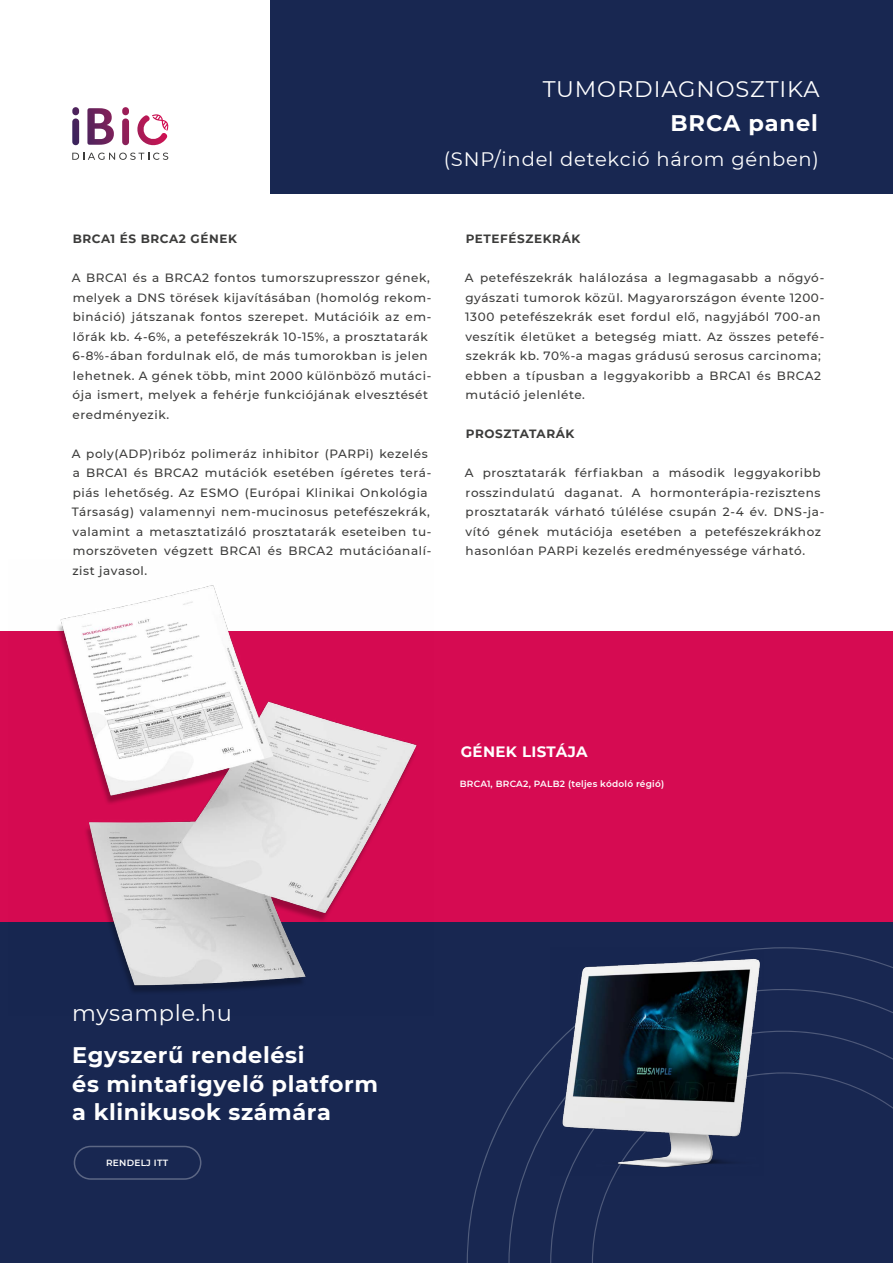
<style>
.page{position:relative;width:893px;height:1263px;background:#fff}
.page>*{position:absolute;margin:0;border:0;box-sizing:border-box;transform-origin:0 0}
.t1{font:700 22.5px/28.5px "Montserrat";letter-spacing:.025em;color:#fff}
.t2{font:22.5px "Montserrat";letter-spacing:.04em;color:#fff}
.t3{font:19.5px "Montserrat";letter-spacing:.04em;color:#fff}
.t4{font:700 15px "Montserrat";letter-spacing:.025em;color:#fff}
.t5{font:500 12px/19.5px "Montserrat";letter-spacing:.05em;color:#3c3c3b}
.t6{font:700 12px "Montserrat";letter-spacing:.05em;color:#3c3c3b}
.t7{font:600 9px "Montserrat";letter-spacing:.025em;color:#fff}
</style>
<div class="page">
<div style="left:0;top:631px;width:893px;height:632px;background:#d60b52"></div>
<div style="left:0;top:923px;width:893px;height:340px;background:#182751"></div>
<div style="left:270px;top:0;width:623px;height:193px;background:#182751"></div>
<svg style="left:137px;top:114px;width:32px;height:32px"></svg>
<svg style="left:87px;top:108px;width:27px;height:37px"></svg>
<svg style="left:122px;top:107px;width:7px;height:38px"></svg>
<svg style="left:72px;top:107px;width:7px;height:38px"></svg>
<svg style="left:72px;top:153px;width:96px;height:7px"></svg>
<svg style="left:508px;top:989px;width:385px;height:274px"></svg>
<svg style="left:550px;top:1024px;width:343px;height:239px"></svg>
<svg style="left:592px;top:1073px;width:301px;height:190px"></svg>
<img style="left:551px;top:948px;width:213px;height:228px">
<div style="left:74px;top:1146px;width:127px;height:34px;border:2px solid #fff;border-radius:16px"></div>
<img style="left:9px;top:585px;width:424px;height:407px">
<h1 class="t2" style="left:543px;top:73px;width:279px">TUMORDIAGNOSZTIKA</h1>
<h1 class="t1" style="left:670px;top:108px;width:149px">BRCA panel</h1>
<h2 class="t3" style="left:444px;top:145px;width:377px">(SNP/indel detekció három génben)</h2>
<p class="t6" style="left:73px;top:230px;width:166px">BRCA1 ÉS BRCA2 GÉNEK</p>
<p class="t5" style="left:72px;top:268px;width:361px">A BRCA1 és a BRCA2 fontos tumorszupresszor gének, melyek a DNS törések kijavításában (homológ rekom&shy;bináció) játszanak fontos szerepet. Mutációik az em&shy;lőrák kb. 4-6%, a petefészekrák 10-15%, a prosztatarák 6-8%-ában fordulnak elő, de más tumorokban is jelen lehetnek. A gének több, mint 2000 különböző mutáci&shy;ója ismert, melyek a fehérje funkciójának elvesztését eredményezik.</p>
<p class="t5" style="left:72px;top:443px;width:361px">A poly(ADP)ribóz polimeráz inhibitor (PARPi) kezelés a BRCA1 és BRCA2 mutációk esetében ígéretes terá&shy;piás lehetőség. Az ESMO (Európai Klinikai Onkológia Társaság) valamennyi nem-mucinosus petefészekrák, valamint a metasztatizáló prosztatarák eseteiben tu&shy;morszöveten végzett BRCA1 és BRCA2 mutációanalí&shy;zist javasol.</p>
<p class="t6" style="left:466px;top:230px;width:116px">PETEFÉSZEKRÁK</p>
<p class="t5" style="left:465px;top:268px;width:361px">A petefészekrák halálozása a legmagasabb a nőgyó&shy;gyászati tumorok közül. Magyarországon évente 1200- 1300 petefészekrák eset fordul elő, nagyjából 700-an veszítik életüket a betegség miatt. Az összes petefé&shy;szekrák kb. 70%-a magas grádusú serosus carcinoma; ebben a típusban a leggyakoribb a BRCA1 és BRCA2 mutáció jelenléte.</p>
<p class="t6" style="left:466px;top:425px;width:110px">PROSZTATARÁK</p>
<p class="t5" style="left:465px;top:463px;width:361px">A prosztatarák férfiakban a második leggyakoribb rosszindulatú daganat. A hormonterápia-rezisztens prosztatarák várható túlélése csupán 2-4 év. DNS-ja&shy;vító gének mutációja esetében a petefészekrákhoz hasonlóan PARPi kezelés eredményessége várható.</p>
<p class="t4" style="left:461px;top:740px;width:128px">GÉNEK LISTÁJA</p>
<p class="t7" style="left:460px;top:777px;width:206px">BRCA1, BRCA2, PALB2 (teljes kódoló régió)</p>
<h1 class="t2" style="left:72px;top:998px;width:161px">mysample.hu</h1>
<h1 class="t1" style="left:72px;top:1040px;width:307px">Egyszerű rendelési<br>és mintafigyelő platform a klinikusok számára</h1>
<p class="t7" style="left:106px;top:1156px;width:64px">RENDELJ ITT</p>
</div>
